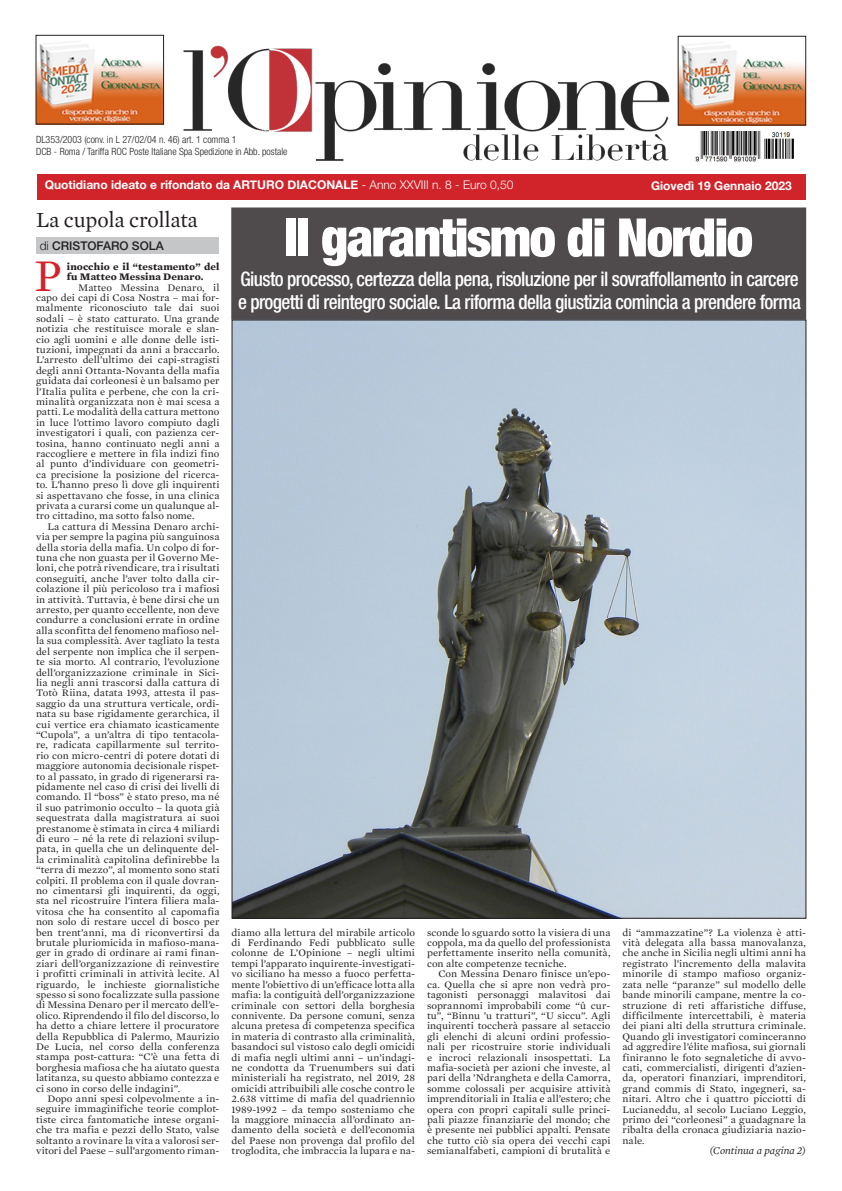
<style>
.page{position:relative;width:842px;height:1191px;background:#fff}
.page>*{position:absolute;margin:0;border:0;box-sizing:border-box;transform-origin:0 0}
.t1{font:900 condensed 53px "Helvetica Neue LT Std";letter-spacing:-.03em;color:#fff}
.t2{font:46.2px "Mercury Text G1";color:#d1232a}
.t3{font:22px "Mercury Text G1";letter-spacing:-.01em;color:#231f20}
.t4{font:500 condensed 20px "Helvetica Neue LT Std";letter-spacing:-.03em;color:#fff;scale:.96 1}
.t5{font:700 12px "Helvetica Neue";color:#fff}
.t6{font:500 12px "Helvetica Neue";color:#231f20}
.t7{font:italic 10.7px "Mercury Text G1";letter-spacing:.005em;color:#231f20}
.t8{font:10.2px/10.4px "Mercury Text G1";letter-spacing:.005em;color:#231f20;text-align:justify;scale:1.05 1}
.t9{font:700 10.2px/10.4px "Mercury Text G1";letter-spacing:.01em;color:#231f20;scale:1.05 1}
.t10{font:300 condensed 10px "Helvetica Neue LT Std";color:#231f20}
.s1{font-weight:300}
</style>
<div class="page">
<img style="left:38px;top:41px;width:124px;height:81px">
<div style="left:36px;top:35px;width:128px;height:89px;border:1px solid #231f20"></div>
<img style="left:183px;top:45px;width:487px;height:116px">
<div style="left:36px;top:174px;width:769px;height:25px;background:#d1232a"></div>
<div style="left:36px;top:237px;width:183px;height:16px;background:#c5c6c8"></div>
<img style="left:694px;top:132px;width:100px;height:30px">
<img style="left:680px;top:42px;width:124px;height:81px">
<div style="left:678px;top:36px;width:128px;height:89px;border:1px solid #231f20"></div>
<img style="left:233px;top:321px;width:571px;height:595px">
<div style="left:232px;top:208px;width:574px;height:111px;background:#4f4b4c"></div>
<div style="left:231px;top:207px;width:575px;height:112px;border:1px solid #231f20"></div>
<p class="t10" style="left:36px;top:134px;width:202px">DL353/2003 (conv. in L 27/02/04 n. 46) art. 1 comma 1</p>
<p class="t10" style="left:36px;top:146px;width:253px">DCB - Roma / Tariffa ROC Poste Italiane Spa Spedizione in Abb. postale</p>
<p class="t5" style="left:45px;top:177px;width:470px">Quotidiano ideato e rifondato da ARTURO DIACONALE <span class="s1">- Anno XXVIII n. 8 - Euro 0,50</span></p>
<p class="t5" style="left:651px;top:178px;width:142px">Giovedì 19 Gennaio 2023</p>
<p class="t3" style="left:36px;top:206px;width:163px">La cupola crollata</p>
<p class="t6" style="left:40px;top:238px;width:126px"><span class="s1">di</span> CRISTOFARO SOLA</p>
<p class="t2" style="left:34px;top:248px;width:29px">P</p>
<p class="t9" style="left:67px;top:261px;width:147px">inocchio e il “testamento” del fu Matteo Messina Denaro.</p>
<p class="t8" style="left:36px;top:282px;width:176px;text-indent:42px">Matteo Messina Denaro, il capo dei capi di Cosa Nostra – mai for&shy;malmente riconosciuto tale dai suoi sodali – è stato catturato. Una grande notizia che restituisce morale e slan&shy;cio agli uomini e alle donne delle isti&shy;tuzioni, impegnati da anni a braccarlo.<br>L’arresto dell’ultimo dei capi-stragisti degli anni Ottanta-Novanta della mafia guidata dai corleonesi è un balsamo per l’Italia pulita e perbene, che con la cri&shy;minalità organizzata non è mai scesa a patti. Le modalità della cattura mettono in luce l’ottimo lavoro compiuto dagli investigatori i quali, con pazienza cer&shy;tosina, hanno continuato negli anni a raccogliere e mettere in fila indizi fino al punto d’individuare con geometri&shy;ca precisione la posizione del ricerca&shy;to. L’hanno preso lì dove gli inquirenti si aspettavano che fosse, in una clinica privata a curarsi come un qualunque al&shy;tro cittadino, ma sotto falso nome.</p>
<p class="t8" style="left:36px;top:521px;width:176px;text-indent:11px">La cattura di Messina Denaro archi&shy;via per sempre la pagina più sanguinosa della storia della mafia. Un colpo di for&shy;tuna che non guasta per il Governo Me&shy;loni, che potrà rivendicare, tra i risultati conseguiti, anche l’aver tolto dalla cir&shy;colazione il più pericoloso tra i mafiosi in attività. Tuttavia, è bene dirsi che un arresto, per quanto eccellente, non deve condurre a conclusioni errate in ordine alla sconfitta del fenomeno mafioso nel&shy;la sua complessità. Aver tagliato la testa del serpente non implica che il serpen&shy;te sia morto. Al contrario, l’evoluzione dell’organizzazione criminale in Sici&shy;lia negli anni trascorsi dalla cattura di Totò Riina, datata 1993, attesta il pas&shy;saggio da una struttura verticale, ordi&shy;nata su base rigidamente gerarchica, il cui vertice era chiamato icasticamente “Cupola”, a un’altra di tipo tentacola&shy;re, radicata capillarmente sul territo&shy;rio con micro-centri di potere dotati di maggiore autonomia decisionale rispet&shy;to al passato, in grado di rigenerarsi ra&shy;pidamente nel caso di crisi dei livelli di comando. Il “boss” è stato preso, ma né il suo patrimonio occulto – la quota già sequestrata dalla magistratura ai suoi prestanome è stimata in circa 4 miliardi di euro – né la rete di relazioni svilup&shy;pata, in quella che un delinquente del&shy;la criminalità capitolina definirebbe la “terra di mezzo”, al momento sono stati colpiti. Il problema con il quale dovran&shy;no cimentarsi gli inquirenti, da oggi, sta nel ricostruire l’intera filiera mala&shy;vitosa che ha consentito al capomafia non solo di restare uccel di bosco per ben trent’anni, ma di riconvertirsi da brutale pluriomicida in mafioso-mana&shy;ger in grado di ordinare ai rami finan&shy;ziari dell’organizzazione di reinvestire i profitti criminali in attività lecite. Al riguardo, le inchieste giornalistiche spesso si sono focalizzate sulla passione di Messina Denaro per il mercato dell’e&shy;olico. Riprendendo il filo del discorso, lo ha detto a chiare lettere il procuratore della Repubblica di Palermo, Maurizio De Lucia, nel corso della conferenza stampa post-cattura: “C’è una fetta di borghesia mafiosa che ha aiutato questa latitanza, su questo abbiamo contezza e ci sono in corso delle indagini”.</p>
<p class="t8" style="left:36px;top:1093px;width:176px;text-indent:11px">Dopo anni spesi colpevolmente a in&shy;seguire immaginifiche teorie complot&shy;tiste circa fantomatiche intese organi&shy;che tra mafia e pezzi dello Stato, valse soltanto a rovinare la vita a valorosi ser&shy;vitori del Paese – sull’argomento riman-</p>
<p class="t1" style="left:284px;top:205px;width:470px">Il garantismo di Nordio</p>
<p class="t4" style="left:240px;top:266px;width:583px">Giusto processo, certezza della pena, risoluzione per il sovraffollamento in carcere</p>
<p class="t4" style="left:238px;top:289px;width:588px">e progetti di reintegro sociale. La riforma della giustizia comincia a prendere forma</p>
<p class="t8" style="left:231px;top:927px;width:176px">diamo alla lettura del mirabile articolo di Ferdinando Fedi pubblicato sulle colonne de L’Opinione – negli ultimi tempi l’apparato inquirente-investigati&shy;vo siciliano ha messo a fuoco perfetta&shy;mente l’obiettivo di un’efficace lotta alla mafia: la contiguità dell’organizzazione criminale con settori della borghesia connivente. Da persone comuni, senza alcuna pretesa di competenza specifica in materia di contrasto alla criminalità, basandoci sul vistoso calo degli omicidi di mafia negli ultimi anni – un’indagi&shy;ne condotta da Truenumbers sui dati ministeriali ha registrato, nel 2019, 28 omicidi attribuibili alle cosche contro le 2.638 vittime di mafia del quadriennio 1989-1992 – da tempo sosteniamo che la maggiore minaccia all’ordinato an&shy;damento della società e dell’economia del Paese non provenga dal profilo del troglodita, che imbraccia la lupara e na-</p>
<p class="t8" style="left:427px;top:927px;width:176px">sconde lo sguardo sotto la visiera di una coppola, ma da quello del professionista perfettamente inserito nella comunità, con alte competenze tecniche.</p>
<p class="t8" style="left:427px;top:968px;width:176px;text-indent:11px">Con Messina Denaro finisce un’epo&shy;ca. Quella che si apre non vedrà pro&shy;tagonisti personaggi malavitosi dai soprannomi improbabili come “û cur&shy;tu”, “Binnu ’u tratturi”, “U siccu”. Agli inquirenti toccherà passare al setaccio gli elenchi di alcuni ordini professio&shy;nali per ricostruire storie individuali e incroci relazionali insospettati. La mafia-società per azioni che investe, al pari della ’Ndrangheta e della Camorra, somme colossali per acquisire attività imprenditoriali in Italia e all’estero; che opera con propri capitali sulle princi&shy;pali piazze finanziarie del mondo; che è presente nei pubblici appalti. Pensate che tutto ciò sia opera dei vecchi capi semianalfabeti, campioni di brutalità e</p>
<p class="t8" style="left:622px;top:927px;width:176px">di “ammazzatine”? La violenza è atti&shy;vità delegata alla bassa manovalanza, che anche in Sicilia negli ultimi anni ha registrato l’incremento della malavita minorile di stampo mafioso organiz&shy;zata nelle “paranze” sul modello delle bande minorili campane, mentre la co&shy;struzione di reti affaristiche diffuse, difficilmente intercettabili, è materia dei piani alti della struttura criminale.<br>Quando gli investigatori cominceranno ad aggredire l’élite mafiosa, sui giornali finiranno le foto segnaletiche di avvo&shy;cati, commercialisti, dirigenti d’azien&shy;da, operatori finanziari, imprenditori, grand commis di Stato, ingegneri, sa&shy;nitari. Altro che i quattro picciotti di Lucianeddu, al secolo Luciano Leggio, primo dei “corleonesi” a guadagnare la ribalta della cronaca giudiziaria nazio&shy;nale.</p>
<p class="t7" style="left:710px;top:1144px;width:98px">(Continua a pagina 2)</p>
</div>
